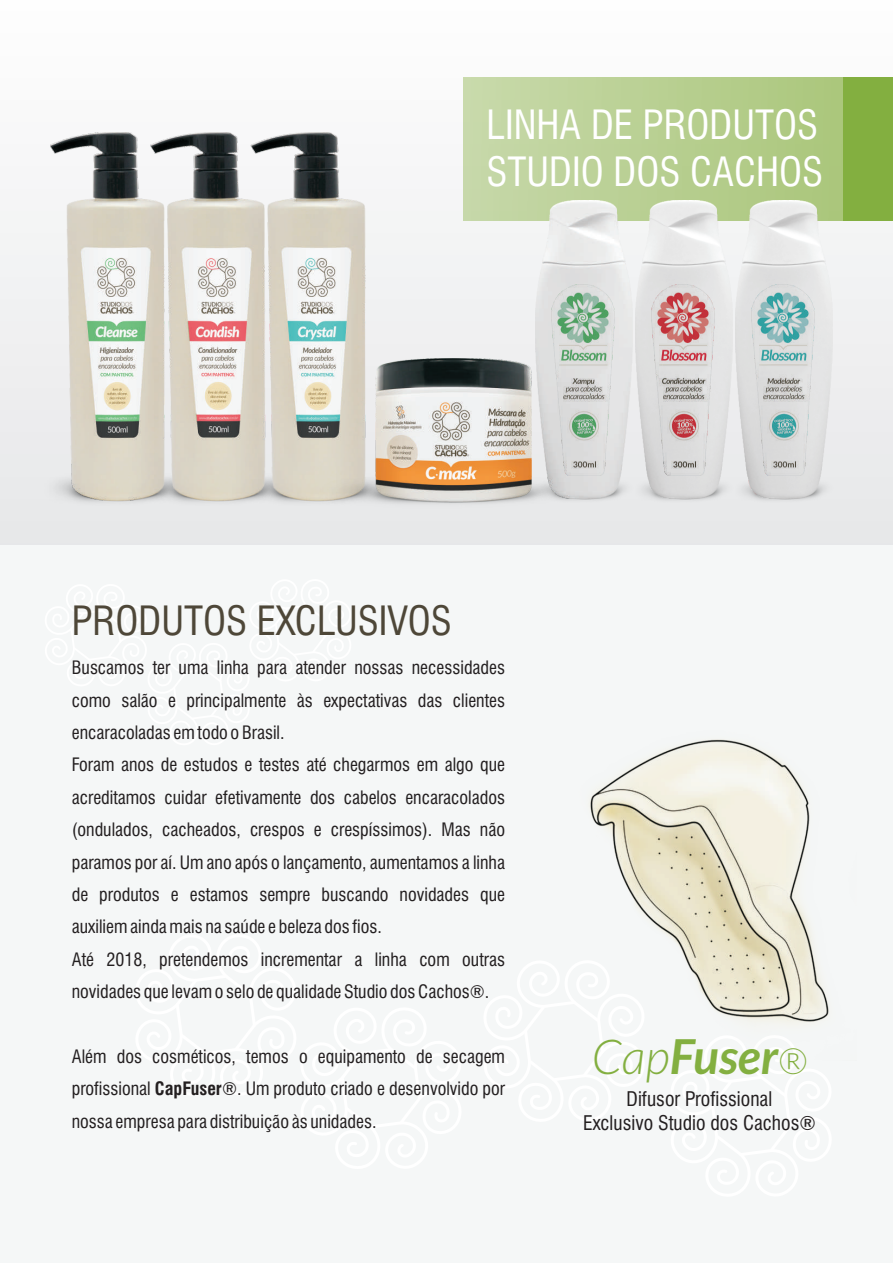
<style>
.page{position:relative;width:893px;height:1263px;background:#f5f7f7}
.page>*{position:absolute;margin:0;border:0;box-sizing:border-box;transform-origin:0 0}
.t1{font:italic 700 48.15px "Lato";color:#83af40}
.t2{font:condensed 39.3px/47.1px "Swiss 721 BT";color:#fff}
.t3{font:condensed 39.3px "Swiss 721 BT";color:#4e4738}
.t4{font:condensed 19.65px/23.5px "Swiss 721 BT";color:#231f20;text-align:center}
.t5{font:condensed 18px/32.4px "Swiss 721 BT";color:#231f20}
.s1{font-weight:700}
.s2{font-weight:300}
.s3{font-weight:300;font-size:36.15px}
</style>
<div class="page">
<div style="left:0;top:0;width:893px;height:545px;background:linear-gradient(to bottom,#fefefe,#e6e7e9)"></div>
<svg style="left:463px;top:77px;width:380px;height:144px;background:#b9cf93"></svg>
<div style="left:843px;top:77px;width:50px;height:144px;background:#83af40"></div>
<img style="left:635px;top:476px;width:97px;height:26px">
<img style="left:732px;top:476px;width:104px;height:26px">
<img style="left:577px;top:476px;width:58px;height:26px">
<img style="left:292px;top:500px;width:28px;height:5px">
<img style="left:191px;top:500px;width:101px;height:5px">
<img style="left:40px;top:468px;width:151px;height:37px">
<img style="left:51px;top:133px;width:315px;height:367px">
<img style="left:320px;top:359px;width:257px;height:149px">
<img style="left:536px;top:201px;width:96px;height:298px">
<img style="left:636px;top:201px;width:96px;height:298px">
<img style="left:652px;top:284px;width:62px;height:192px">
<img style="left:736px;top:201px;width:96px;height:298px">
<img style="left:551px;top:284px;width:63px;height:192px">
<img style="left:751px;top:284px;width:63px;height:192px">
<img style="left:590px;top:739px;width:239px;height:283px">
<h2 class="t2" style="left:486px;top:105px;width:338px">LINHA DE PRODUTOS<br>STUDIO DOS CACHOS</h2>
<h2 class="t3" style="left:72px;top:605px;width:382px">PRODUTOS EXCLUSIVOS</h2>
<p class="t5" style="left:72px;top:653px;width:435px">Buscamos ter uma linha para atender nossas necessidades como salão e principalmente às expectativas das clientes encaracoladas em todo o Brasil.<br>Foram anos de estudos e testes até chegarmos em algo que acreditamos cuidar efetivamente dos cabelos encaracolados (ondulados, cacheados, crespos e crespíssimos). Mas não paramos por aí. Um ano após o lançamento, aumentamos a linha de produtos e estamos sempre buscando novidades que auxiliem ainda mais na saúde e beleza dos fios.<br>Até 2018, pretendemos incrementar a linha com outras novidades que levam o selo de qualidade Studio dos Cachos®.</p>
<p class="t5" style="left:72px;top:1042px;width:435px;text-align:justify">Além dos cosméticos, temos o equipamento de secagem profissional <span class="s1">CapFuser</span>®. Um produto criado e desenvolvido por nossa empresa para distribuição às unidades.</p>
<h1 class="t1" style="left:591px;top:1036px;width:217px"><span class="s2">Cap</span>Fuser<span class="s3">®</span></h1>
<p class="t4" style="left:583px;top:1089px;width:234px">Difusor Profissional<br>Exclusivo Studio dos Cachos®</p>
</div>
